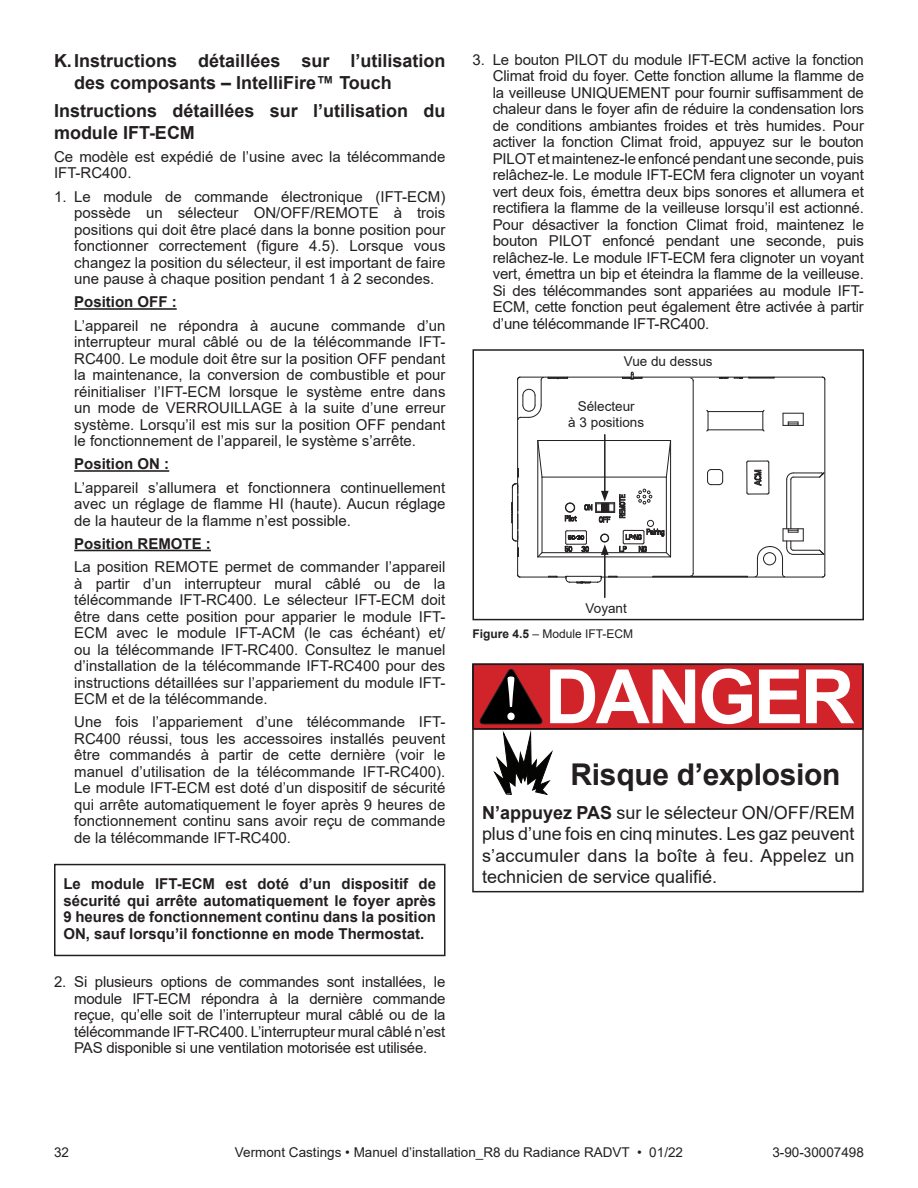
<style>
.page{position:relative;width:918px;height:1188px;background:#fff}
.page>*{position:absolute;margin:0;border:0;box-sizing:border-box;transform-origin:0 0}
.t1{font:700 75px "Arial";letter-spacing:-.04em;color:#fff}
.t2{font:64.5px "Minion Pro";color:#fff}
.t3{font:700 30px "Arial";letter-spacing:-.01em;color:#231f20}
.t4{font:18px/21.6px "Arial";color:#231f20;text-align:justify}
.t5{font:700 18px/21.6px "Arial";color:#231f20}
.t6{font:15px/16.5px "Arial";color:#231f20;text-align:justify}
.t7{font:700 15px/16.5px "Arial";color:#231f20;text-align:justify}
.t8{font:13.5px/16.2px "Arial";color:#231f20;text-align:center}
.Figure{font:12px "Arial";color:#231f20}
.s1{font-weight:700}
.s2{color:#fff}
</style>
<div class="page">
<hr style="left:74px;top:308px;width:103px;height:2px;background:#231f20">
<hr style="left:74px;top:470px;width:95px;height:2px;background:#231f20">
<hr style="left:74px;top:550px;width:137px;height:1px;background:#231f20">
<div style="left:54px;top:864px;width:392px;height:92px;border:2px solid #231f20"></div>
<div style="left:472px;top:349px;width:392px;height:271px;border:2px solid #231f20"></div>
<svg style="left:565px;top:515px;width:12px;height:7px"></svg>
<hr style="left:517px;top:380px;width:1px;height:106px;background:#231f20">
<hr style="left:517px;top:541px;width:1px;height:34px;background:#231f20">
<hr style="left:538px;top:441px;width:1px;height:116px;background:#231f20">
<hr style="left:542px;top:477px;width:1px;height:76px;background:#231f20">
<svg style="left:537px;top:440px;width:5px;height:38px"></svg>
<hr style="left:520px;top:577px;width:46px;height:1px;background:#231f20">
<hr style="left:601px;top:577px;width:221px;height:1px;background:#231f20">
<hr style="left:653px;top:576px;width:94px;height:1px;background:#231f20">
<hr style="left:538px;top:557px;width:133px;height:1px;background:#231f20">
<hr style="left:542px;top:552px;width:124px;height:1px;background:#231f20">
<svg style="left:566px;top:576px;width:36px;height:8px"></svg>
<svg style="left:537px;top:552px;width:6px;height:5px"></svg>
<hr style="left:666px;top:477px;width:1px;height:76px;background:#231f20">
<svg style="left:666px;top:441px;width:4px;height:37px"></svg>
<hr style="left:542px;top:477px;width:124px;height:1px;background:#231f20">
<hr style="left:670px;top:441px;width:1px;height:116px;background:#231f20">
<svg style="left:511px;top:468px;width:8px;height:74px"></svg>
<hr style="left:693px;top:381px;width:1px;height:192px;background:#231f20">
<hr style="left:538px;top:440px;width:133px;height:1px;background:#231f20">
<hr style="left:708px;top:430px;width:55px;height:1px;background:#231f20">
<svg style="left:548px;top:576px;width:10px;height:2px"></svg>
<hr style="left:708px;top:411px;width:55px;height:1px;background:#231f20">
<svg style="left:706px;top:410px;width:3px;height:22px"></svg>
<hr style="left:747px;top:462px;width:1px;height:31px;background:#231f20">
<svg style="left:608px;top:576px;width:10px;height:2px"></svg>
<hr style="left:769px;top:462px;width:1px;height:31px;background:#231f20">
<svg style="left:754px;top:470px;width:8px;height:16px"></svg>
<hr style="left:520px;top:377px;width:111px;height:1px;background:#231f20">
<hr style="left:633px;top:377px;width:189px;height:1px;background:#231f20">
<svg style="left:762px;top:410px;width:3px;height:22px"></svg>
<svg style="left:622px;top:372px;width:21px;height:8px"></svg>
<svg style="left:719px;top:377px;width:56px;height:2px"></svg>
<hr style="left:786px;top:480px;width:1px;height:49px;background:#231f20">
<hr style="left:791px;top:480px;width:1px;height:49px;background:#231f20">
<svg style="left:783px;top:413px;width:21px;height:13px"></svg>
<hr style="left:825px;top:380px;width:1px;height:195px;background:#231f20">
<div style="left:600px;top:534px;width:9px;height:8px;border:1px solid #231f20;border-radius:50%"></div>
<div style="left:601px;top:534px;width:8px;height:8px;border:1px solid #231f20;border-radius:50%"></div>
<svg style="left:565px;top:530px;width:24px;height:22px"></svg>
<div style="left:565px;top:503px;width:10px;height:9px;border:1px solid #231f20;border-radius:50%"></div>
<div style="left:566px;top:503px;width:9px;height:9px;border:1px solid #231f20;border-radius:50%"></div>
<div style="left:647px;top:520px;width:7px;height:7px;border:1px solid #231f20;border-radius:50%"></div>
<svg style="left:619px;top:529px;width:52px;height:28px"></svg>
<svg style="left:637px;top:489px;width:15px;height:15px"></svg>
<svg style="left:517px;top:377px;width:51px;height:43px"></svg>
<svg style="left:755px;top:529px;width:71px;height:49px"></svg>
<svg style="left:786px;top:472px;width:39px;height:8px"></svg>
<svg style="left:747px;top:492px;width:22px;height:3px"></svg>
<svg style="left:707px;top:469px;width:16px;height:16px"></svg>
<svg style="left:746px;top:461px;width:23px;height:2px"></svg>
<hr style="left:604px;top:553px;width:2px;height:44px;background:#231f20">
<svg style="left:601px;top:544px;width:8px;height:11px"></svg>
<hr style="left:604px;top:435px;width:2px;height:58px;background:#231f20">
<svg style="left:584px;top:491px;width:42px;height:32px"></svg>
<div style="left:473px;top:664px;width:390px;height:65px;background:#d1232a"></div>
<div style="left:472px;top:664px;width:392px;height:66px;border:2px solid #000"></div>
<div style="left:472px;top:664px;width:392px;height:228px;border:2px solid #231f20"></div>
<svg style="left:495px;top:733px;width:57px;height:61px"></svg>
<svg style="left:479px;top:669px;width:64px;height:55px"></svg>
<p class="t5" style="left:74px;top:50px;width:373px;text-indent:-20px">K.Instructions détaillées sur l’utilisation des composants – IntelliFire™ Touch</p>
<p class="t5" style="left:54px;top:100px;width:393px">Instructions détaillées sur l’utilisation du module IFT-ECM</p>
<p class="t6" style="left:54px;top:148px;width:393px">Ce modèle est expédié de l’usine avec la télécommande<br>IFT-RC400.</p>
<p class="t6" style="left:74px;top:188px;width:373px;text-indent:-20px">1. Le module de commande électronique (IFT-ECM) possède un sélecteur ON/OFF/REMOTE à trois positions qui doit être placé dans la bonne position pour fonctionner correctement (figure 4.5). Lorsque vous changez la position du sélecteur, il est important de faire une pause à chaque position pendant 1 à 2 secondes.</p>
<p class="t7" style="left:74px;top:294px;width:104px">Position OFF :</p>
<p class="t6" style="left:74px;top:317px;width:373px">L’appareil ne répondra à aucune commande d’un interrupteur mural câblé ou de la télécommande IFT-RC400. Le module doit être sur la position OFF pendant la maintenance, la conversion de combustible et pour réinitialiser l’IFT-ECM lorsque le système entre dans un mode de VERROUILLAGE à la suite d’une erreur système. Lorsqu’il est mis sur la position OFF pendant le fonctionnement de l’appareil, le système s’arrête.</p>
<p class="t7" style="left:74px;top:456px;width:97px">Position ON :</p>
<p class="t6" style="left:74px;top:479px;width:373px">L’appareil s’allumera et fonctionnera continuellement avec un réglage de flamme HI (haute). Aucun réglage de la hauteur de la flamme n’est possible.</p>
<p class="t7" style="left:74px;top:536px;width:138px">Position REMOTE :</p>
<p class="t6" style="left:74px;top:559px;width:373px">La position REMOTE permet de commander l’appareil à partir d’un interrupteur mural câblé ou de la télécommande IFT-RC400. Le sélecteur IFT-ECM doit être dans cette position pour apparier le module IFT-ECM avec le module IFT-ACM (le cas échéant) et/ ou la télécommande IFT-RC400. Consultez le manuel d’installation de la télécommande IFT-RC400 pour des instructions détaillées sur l’appariement du module IFT-ECM et de la télécommande.</p>
<p class="t6" style="left:74px;top:714px;width:373px">Une fois l’appariement d’une télécommande IFT-RC400 réussi, tous les accessoires installés peuvent être commandés à partir de cette dernière (voir le manuel d’utilisation de la télécommande IFT-RC400).<br>Le module IFT-ECM est doté d’un dispositif de sécurité qui arrête automatiquement le foyer après 9 heures de fonctionnement continu sans avoir reçu de commande de la télécommande IFT-RC400.</p>
<p class="t7" style="left:63px;top:876px;width:374px">Le module IFT-ECM est doté d’un dispositif de sécurité qui arrête automatiquement le foyer après 9 heures de fonctionnement continu dans la position ON, sauf lorsqu’il fonctionne en mode Thermostat.</p>
<p class="t6" style="left:74px;top:973px;width:373px;text-indent:-20px">2. Si plusieurs options de commandes sont installées, le module IFT-ECM répondra à la dernière commande reçue, qu’elle soit de l’interrupteur mural câblé ou de la télécommande IFT-RC400. L’interrupteur mural câblé n’est PAS disponible si une ventilation motorisée est utilisée.</p>
<p class="t6" style="left:493px;top:51px;width:373px;text-indent:-20px">3. Le bouton PILOT du module IFT-ECM active la fonction Climat froid du foyer. Cette fonction allume la flamme de la veilleuse UNIQUEMENT pour fournir suffisamment de chaleur dans le foyer afin de réduire la condensation lors de conditions ambiantes froides et très humides. Pour activer la fonction Climat froid, appuyez sur le bouton PILOTet maintenez-le enfoncé pendant une seconde, puis relâchez-le. Le module IFT-ECM fera clignoter un voyant vert deux fois, émettra deux bips sonores et allumera et rectifiera la flamme de la veilleuse lorsqu’il est actionné.<br>Pour désactiver la fonction Climat froid, maintenez le bouton PILOT enfoncé pendant une seconde, puis relâchez-le. Le module IFT-ECM fera clignoter un voyant vert, émettra un bip et éteindra la flamme de la veilleuse.<br>Si des télécommandes sont appariées au module IFT-ECM, cette fonction peut également être activée à partir d’une télécommande IFT-RC400.</p>
<p class="t8" style="left:624px;top:353px;width:90px">Vue du dessus</p>
<p class="t8" style="left:568px;top:398px;width:77px">Sélecteur<br>à 3 positions</p>
<p class="t8" style="left:586px;top:600px;width:43px">Voyant</p>
<p class="Figure" style="left:472px;top:625px;width:162px"><span class="s1">Figure 4.5</span> – Module IFT-ECM</p>
<p class="t1" style="left:545px;top:644px;width:311px">DANGER</p>
<p class="t3" style="left:571px;top:753px;width:271px">Risque d’explosion</p>
<p class="t4" style="left:482px;top:801px;width:374px"><span class="s1">N’appuyez PAS</span> sur le sélecteur ON/OFF/REM plus d’une fois en cinq minutes. Les gaz peuvent s’accumuler dans la boîte à feu. Appelez un technicien de service qualifié.</p>
<p class="t2" style="left:502px;top:656px;width:19px">!</p>
<p class="t8" style="left:54px;top:1144px;width:32px">32<span class="s2">32</span></p>
<p class="t8" style="left:235px;top:1144px;width:450px">Vermont Castings • Manuel d’installation_R8 du Radiance RADVT • 01/22</p>
<p class="t8" style="left:772px;top:1144px;width:93px">3-90-30007498</p>
</div>
